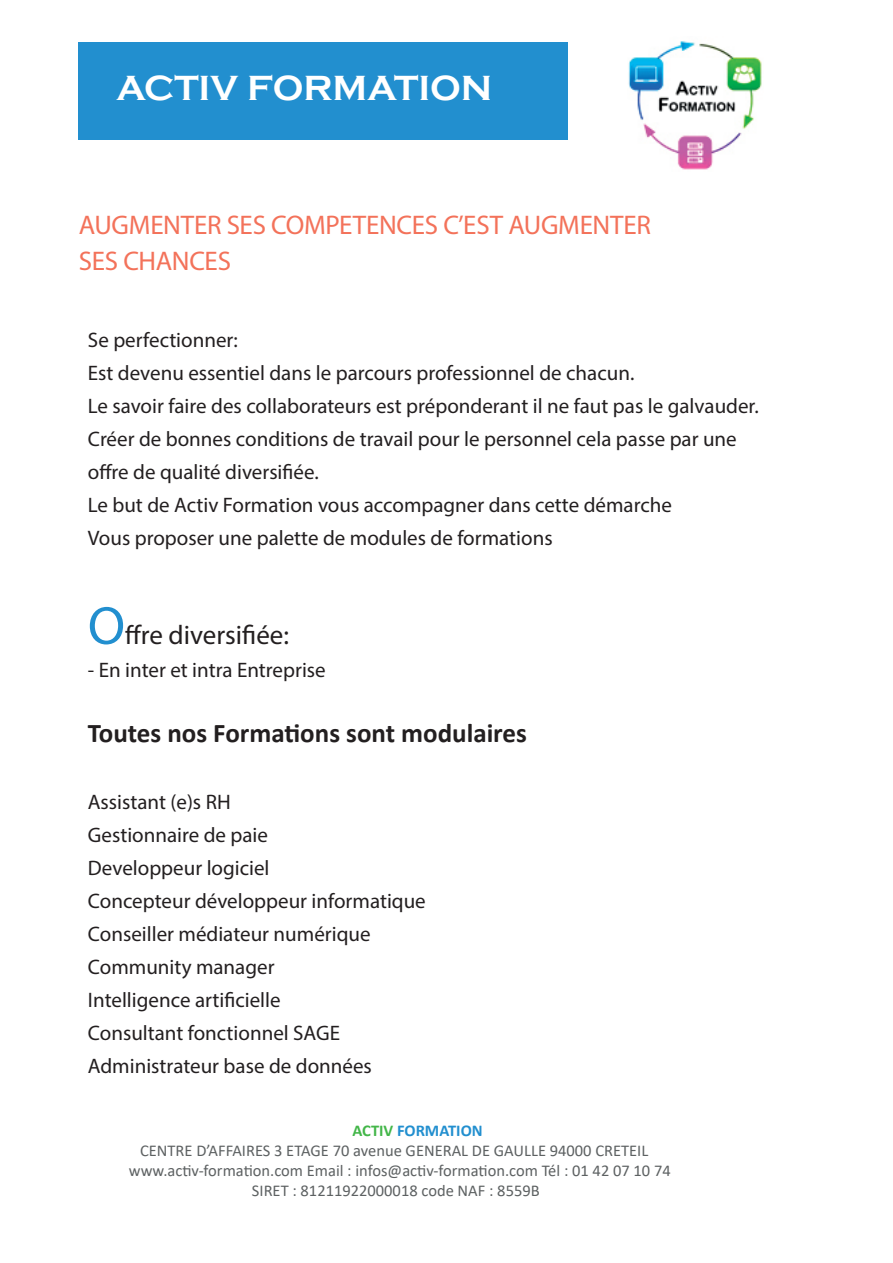
<style>
.page{position:relative;width:893px;height:1263px;background:#fff}
.page>*{position:absolute;margin:0;border:0;box-sizing:border-box;transform-origin:0 0}
.t1{font:700 36px "Copperplate Gothic";color:#fff}
.t2{font:27px/36px "Myriad Pro";letter-spacing:-.01em;color:#f3725a}
.t3{font:700 27px "Calibri";color:#231f20}
.t4{font:27px "Myriad Pro";color:#231f20}
.t5{font:21px/33px "Myriad Pro";color:#231f20}
.t6{font:16.5px "Calibri";color:#5d6162}
.t7{font:700 16.5px "Calibri";color:#228fcf}
.s1{font-size:54px;color:#228fcf}
.s2{color:#43b649}
</style>
<div class="page">
<div style="left:79px;top:42px;width:489px;height:98px;background:#228fcf"></div>
<img style="left:628px;top:41px;width:134px;height:129px">
<h1 class="t1" style="left:117px;top:68px;width:377px">ACTIV FORMATION</h1>
<p class="t2" style="left:79px;top:207px;width:574px">AUGMENTER SES COMPETENCES C’EST AUGMENTER<br>SES CHANCES</p>
<p class="t5" style="left:88px;top:323px;width:672px">Se perfectionner:<br>Est devenu essentiel dans le parcours professionnel de chacun.<br>Le savoir faire des collaborateurs est préponderant il ne faut pas le galvauder.<br>Créer de bonnes conditions de travail pour le personnel cela passe par une offre de qualité diversifiée.<br>Le but de Activ Formation vous accompagner dans cette démarche<br>Vous proposer une palette de modules de formations</p>
<p class="t4" style="left:88px;top:618px;width:203px"><span class="s1">O</span>ffre diversifiée:</p>
<p class="t5" style="left:88px;top:653px;width:239px">- En inter et intra Entreprise</p>
<p class="t3" style="left:88px;top:714px;width:441px">Toutes nos Formations sont modulaires</p>
<p class="t5" style="left:88px;top:785px;width:339px">Assistant (e)s RH<br>Gestionnaire de paie<br>Developpeur logiciel<br>Concepteur développeur informatique<br>Conseiller médiateur numérique<br>Community manager<br>Intelligence artificielle<br>Consultant fonctionnel SAGE<br>Administrateur base de données</p>
<p class="t7" style="left:352px;top:1119px;width:132px"><span class="s2">ACTIV</span> FORMATION</p>
<p class="t6" style="left:140px;top:1139px;width:510px">CENTRE D’AFFAIRES 3 ETAGE 70 avenue GENERAL DE GAULLE 94000 CRETEIL</p>
<p class="t6" style="left:129px;top:1159px;width:543px">www.activ-formation.com Email : infos@activ-formation.com Tél : 01 42 07 10 74</p>
<p class="t6" style="left:252px;top:1178px;width:289px">SIRET : 81211922000018 code NAF : 8559B</p>
</div>
